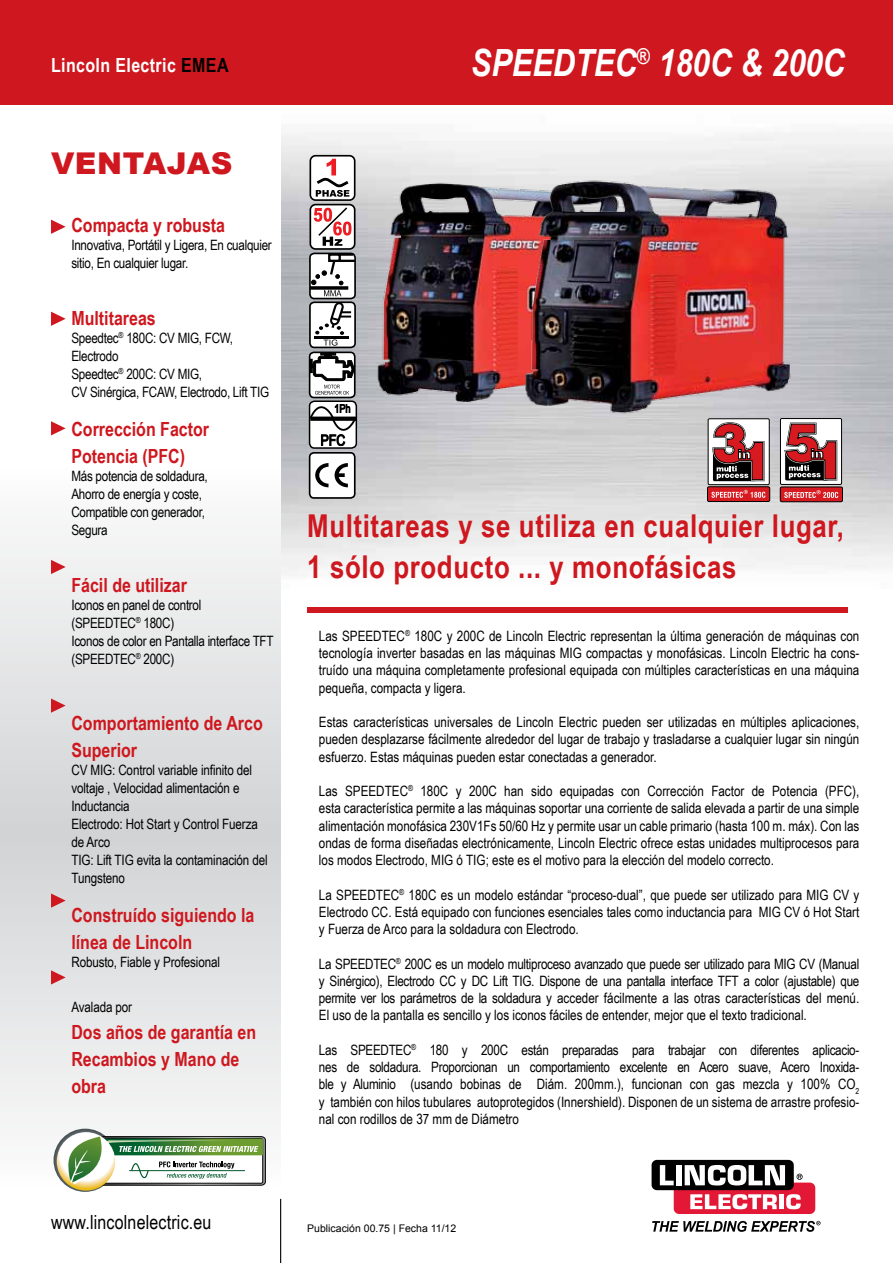
<style>
.page{position:relative;width:893px;height:1263px;background:#fff}
.page>*{position:absolute;margin:0;border:0;box-sizing:border-box;transform-origin:0 0}
.t1{font:italic 700 37.5px "Arial Narrow";color:#fff}
.t2{font:700 31.5px/40.5px "Arial Narrow";letter-spacing:.02em;color:#ce171e}
.t3{font:900 30px "Arial";letter-spacing:.02em;color:#ce171e}
.t4{font:700 19.5px/27px "Arial Narrow";color:#ce171e}
.t5{font:19.5px "Arial Narrow";letter-spacing:.01em;color:#000}
.t6{font:700 19.5px "Arial Narrow";letter-spacing:.02em;color:#fff}
.t7{font:14.25px/17.2px "Arial Narrow";letter-spacing:-.01em;color:#000;text-align:justify}
.t8{font:10.5px "Arial";color:#000}
.s1{color:#000}
</style>
<div class="page">
<img style="left:281px;top:132px;width:612px;height:442px">
<svg style="left:0;top:529px;width:281px;height:660px"></svg>
<div style="left:0;top:0;width:893px;height:105px;background:#ce171e"></div>
<div style="left:307px;top:607px;width:541px;height:6px;background:#ce171e"></div>
<svg style="left:51px;top:220px;width:15px;height:14px"></svg>
<svg style="left:51px;top:312px;width:15px;height:14px"></svg>
<svg style="left:51px;top:421px;width:15px;height:14px"></svg>
<svg style="left:51px;top:560px;width:15px;height:14px"></svg>
<svg style="left:51px;top:698px;width:15px;height:15px"></svg>
<svg style="left:51px;top:893px;width:15px;height:15px"></svg>
<svg style="left:51px;top:970px;width:15px;height:14px"></svg>
<div style="left:310px;top:156px;width:45px;height:44px;background:#fff;border-radius:5px"></div>
<div style="left:309px;top:155px;width:46px;height:46px;border:2px solid #000;border-radius:5px"></div>
<svg style="left:315px;top:159px;width:35px;height:38px"></svg>
<div style="left:310px;top:205px;width:45px;height:44px;background:#fff;border-radius:5px"></div>
<div style="left:309px;top:204px;width:46px;height:46px;border:2px solid #000;border-radius:5px"></div>
<svg style="left:314px;top:206px;width:37px;height:40px"></svg>
<div style="left:309px;top:253px;width:47px;height:46px;border:2px solid #000;border-radius:4px"></div>
<div style="left:310px;top:302px;width:45px;height:45px;background:#fff;border-radius:4px"></div>
<hr style="left:314px;top:336px;width:35px;height:3px;background:#000">
<div style="left:309px;top:301px;width:47px;height:47px;border:2px solid #000;border-radius:4px"></div>
<svg style="left:311px;top:252px;width:46px;height:44px"></svg>
<svg style="left:315px;top:302px;width:36px;height:44px"></svg>
<div style="left:309px;top:400px;width:48px;height:49px;border:2px solid #000;border-radius:5px"></div>
<svg style="left:310px;top:404px;width:46px;height:42px"></svg>
<div style="left:309px;top:351px;width:47px;height:47px;border:2px solid #000;border-radius:4px"></div>
<svg style="left:310px;top:352px;width:45px;height:43px"></svg>
<div style="left:310px;top:453px;width:45px;height:45px;background:#fff;border-radius:4px"></div>
<div style="left:309px;top:452px;width:47px;height:47px;border:2px solid #000;border-radius:4px"></div>
<svg style="left:315px;top:463px;width:13px;height:24px"></svg>
<svg style="left:335px;top:463px;width:13px;height:24px"></svg>
<hr style="left:280px;top:1199px;width:1px;height:64px;background:#000">
<svg style="left:54px;top:1129px;width:63px;height:63px"></svg>
<svg style="left:57px;top:1132px;width:58px;height:58px"></svg>
<svg style="left:68px;top:1136px;width:198px;height:50px"></svg>
<div style="left:652px;top:1160px;width:142px;height:30px;background:#000;border-radius:5px"></div>
<svg style="left:660px;top:1165px;width:155px;height:49px"></svg>
<svg style="left:652px;top:1221px;width:169px;height:11px"></svg>
<div style="left:708px;top:419px;width:61px;height:66px;background:#fff"></div>
<div style="left:708px;top:418px;width:62px;height:67px;border:1px solid #000"></div>
<svg style="left:712px;top:422px;width:53px;height:60px"></svg>
<div style="left:707px;top:487px;width:63px;height:14px;background:#d71920;border-radius:2px"></div>
<div style="left:707px;top:486px;width:63px;height:16px;border:1px solid #000;border-radius:2px"></div>
<svg style="left:711px;top:490px;width:54px;height:8px"></svg>
<div style="left:780px;top:418px;width:61px;height:66px;background:#fff"></div>
<div style="left:780px;top:418px;width:62px;height:67px;border:1px solid #000"></div>
<svg style="left:784px;top:422px;width:54px;height:59px"></svg>
<div style="left:780px;top:487px;width:62px;height:15px;background:#d71920;border-radius:2px"></div>
<div style="left:780px;top:487px;width:63px;height:15px;border:1px solid #000;border-radius:2px"></div>
<svg style="left:784px;top:490px;width:54px;height:8px"></svg>
<img style="left:362px;top:170px;width:290px;height:244px">
<img style="left:510px;top:171px;width:290px;height:250px">
<h3 class="t6" style="left:51px;top:51px;width:179px">Lincoln Electric <span class="s1">EMEA</span></h3>
<h3 class="t3" style="left:51px;top:141px;width:183px">VENTAJAS</h3>
<h3 class="t4" style="left:71px;top:211px;width:155px">Compacta y robusta</h3>
<p class="t7" style="left:71px;top:235px;width:202px;line-height:18px">Innovativa, Portátil y Ligera, En cualquier sitio, En cualquier lugar.</p>
<h3 class="t4" style="left:71px;top:304px;width:86px">Multitareas</h3>
<p class="t7" style="left:71px;top:328px;width:199px;line-height:18px;text-align:left">Speedtec<sup>®</sup> 180C: CV MIG, FCW,<br>Electrodo<br>Speedtec<sup>®</sup> 200C: CV MIG,<br>CV Sinérgica, FCAW, Electrodo, Lift TIG</p>
<h3 class="t4" style="left:71px;top:415px;width:139px">Corrección Factor<br>Potencia (PFC)</h3>
<p class="t7" style="left:71px;top:466px;width:138px;line-height:18px;text-align:left">Más potencia de soldadura,<br>Ahorro de energía y coste,<br>Compatible con generador,<br>Segura</p>
<h3 class="t4" style="left:71px;top:571px;width:117px">Fácil de utilizar</h3>
<p class="t7" style="left:71px;top:595px;width:204px;line-height:18px;text-align:left">Iconos en panel de control (SPEEDTEC<sup>®</sup> 180C)<br>Iconos de color en Pantalla interface TFT (SPEEDTEC<sup>®</sup> 200C)</p>
<h3 class="t4" style="left:71px;top:709px;width:193px">Comportamiento de Arco<br>Superior</h3>
<p class="t7" style="left:71px;top:760px;width:198px;line-height:18px;text-align:left">CV MIG: Control variable infinito del voltaje , Velocidad alimentación e<br>Inductancia<br>Electrodo: Hot Start y Control Fuerza de Arco<br>TIG: Lift TIG evita la contaminación del<br>Tungsteno</p>
<h3 class="t4" style="left:71px;top:901px;width:185px">Construído siguiendo la línea de Lincoln</h3>
<p class="t7" style="left:71px;top:953px;width:150px">Robusto, Fiable y Profesional</p>
<p class="t7" style="left:71px;top:998px;width:62px">Avalada por</p>
<h3 class="t4" style="left:71px;top:1018px;width:186px">Dos años de garantía en<br>Recambios y Mano de obra</h3>
<h1 class="t1" style="left:471px;top:35px;width:375px">SPEEDTEC<sup>®</sup> 180C &amp; 200C</h1>
<h2 class="t2" style="left:307px;top:505px;width:538px">Multitareas y se utiliza en cualquier lugar,<br>1 sólo producto ... y monofásicas</h2>
<p class="t7" style="left:319px;top:627px;width:542px">Las SPEEDTEC<sup>®</sup> 180C y 200C de Lincoln Electric representan la última generación de máquinas con tecnología inverter basadas en las máquinas MIG compactas y monofásicas. Lincoln Electric ha cons&shy;truído una máquina completamente profesional equipada con múltiples características en una máquina pequeña, compacta y ligera.</p>
<p class="t7" style="left:319px;top:713px;width:542px">Estas características universales de Lincoln Electric pueden ser utilizadas en múltiples aplicaciones, pueden desplazarse fácilmente alrededor del lugar de trabajo y trasladarse a cualquier lugar sin ningún esfuerzo. Estas máquinas pueden estar conectadas a generador.</p>
<p class="t7" style="left:319px;top:782px;width:542px">Las SPEEDTEC<sup>®</sup> 180C y 200C han sido equipadas con Corrección Factor de Potencia (PFC), esta característica permite a las máquinas soportar una corriente de salida elevada a partir de una simple alimentación monofásica 230V1Fs 50/60 Hz y permite usar un cable primario (hasta 100 m. máx). Con las ondas de forma diseñadas electrónicamente, Lincoln Electric ofrece estas unidades multiprocesos para los modos Electrodo, MIG ó TIG; este es el motivo para la elección del modelo correcto.</p>
<p class="t7" style="left:319px;top:885px;width:542px">La SPEEDTEC<sup>®</sup> 180C es un modelo estándar “proceso-dual”, que puede ser utilizado para MIG CV y Electrodo CC. Está equipado con funciones esenciales tales como inductancia para MIG CV ó Hot Start y Fuerza de Arco para la soldadura con Electrodo.</p>
<p class="t7" style="left:319px;top:954px;width:542px">La SPEEDTEC<sup>®</sup> 200C es un modelo multiproceso avanzado que puede ser utilizado para MIG CV (Manual y Sinérgico), Electrodo CC y DC Lift TIG. Dispone de una pantalla interface TFT a color (ajustable) que permite ver los parámetros de la soldadura y acceder fácilmente a las otras características del menú.<br>El uso de la pantalla es sencillo y los iconos fáciles de entender, mejor que el texto tradicional.</p>
<p class="t7" style="left:319px;top:1041px;width:542px">Las SPEEDTEC<sup>®</sup> 180 y 200C están preparadas para trabajar con diferentes aplicacio&shy;nes de soldadura. Proporcionan un comportamiento excelente en Acero suave, Acero Inoxida&shy;ble y Aluminio (usando bobinas de Diám. 200mm.), funcionan con gas mezcla y 100% CO<sub>2 </sub>y también con hilos tubulares autoprotegidos (Innershield). Disponen de un sistema de arrastre profesio&shy;nal con rodillos de 37 mm de Diámetro</p>
<h3 class="t5" style="left:51px;top:1208px;width:162px">www.lincolnelectric.eu</h3>
<p class="t8" style="left:307px;top:1221px;width:151px">Publicación 00.75 | Fecha 11/12</p>
</div>
